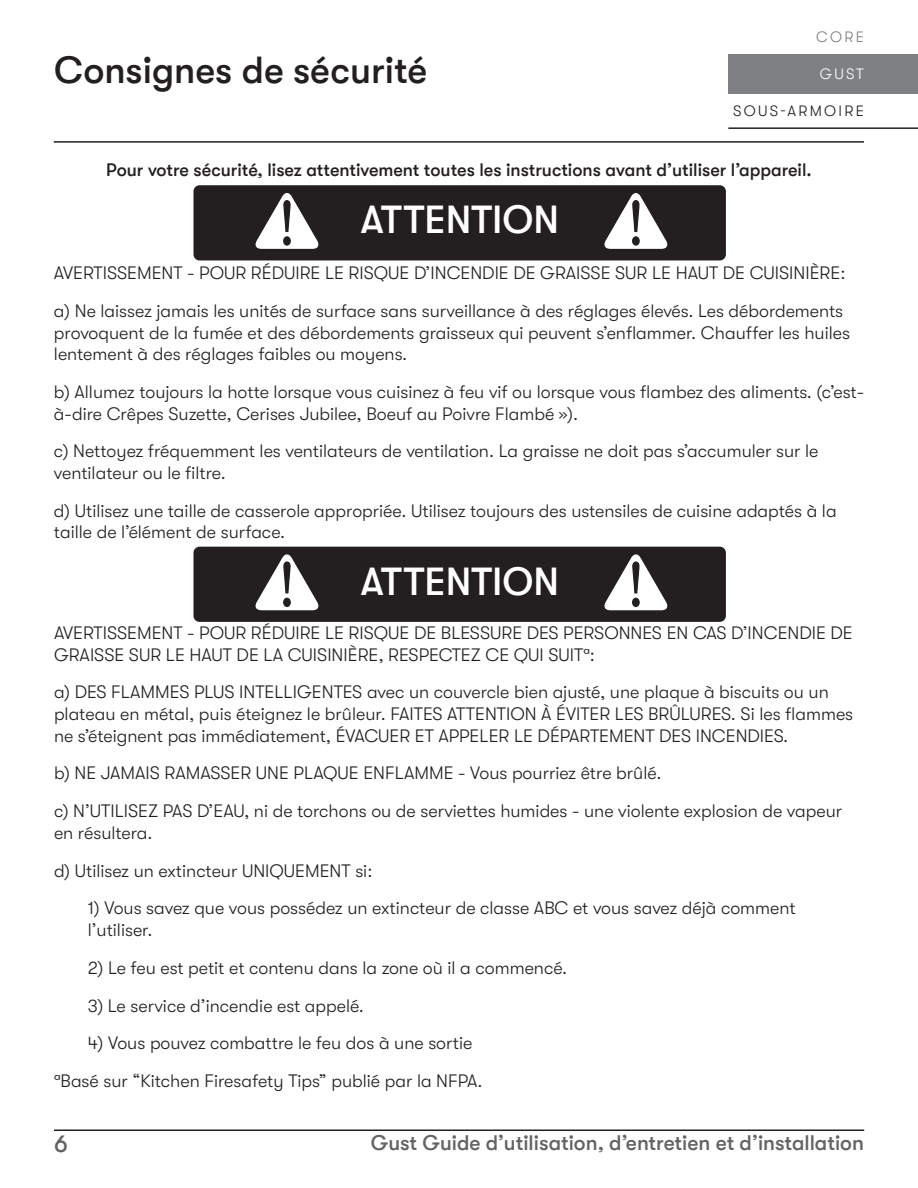
<style>
.page{position:relative;width:918px;height:1188px;background:#fff}
.page>*{position:absolute;margin:0;border:0;box-sizing:border-box;transform-origin:0 0}
.t1{font:500 39px "GT Walsheim";color:#fff}
.t2{font:500 37.5px "GT Walsheim";color:#231f20}
.t3{font:500 24px "GT Walsheim";color:#636366}
.t4{font:500 21px "GT Walsheim";color:#636366}
.t5{font:300 18px/21.6px "GT Walsheim";color:#231f20}
.t6{font:500 18px "GT Walsheim";color:#231f20}
.t7{font:300 15px "GT Walsheim";letter-spacing:.15em;color:#231f20}
.t8{font:300 15px "GT Walsheim";color:#fff}
.t9{font:300 15px "GT Walsheim";color:#7e8083}
</style>
<div class="page">
<hr style="left:54px;top:141px;width:810px;height:2px;background:#231f20">
<hr style="left:54px;top:1130px;width:810px;height:1px;background:#231f20">
<div style="left:728px;top:54px;width:190px;height:40px;background:#7e8083"></div>
<hr style="left:728px;top:127px;width:190px;height:2px;background:#231f20">
<div style="left:194px;top:185px;width:532px;height:75px;background:#231f20;border-radius:6px"></div>
<svg style="left:255px;top:193px;width:64px;height:56px"></svg>
<svg style="left:604px;top:193px;width:64px;height:56px"></svg>
<div style="left:194px;top:547px;width:532px;height:75px;background:#231f20;border-radius:6px"></div>
<svg style="left:255px;top:554px;width:64px;height:57px"></svg>
<svg style="left:604px;top:554px;width:64px;height:57px"></svg>
<h2 class="t2" style="left:54px;top:49px;width:375px">Consignes de sécurité</h2>
<p class="t9" style="left:816px;top:28px;width:49px">CORE</p>
<p class="t8" style="left:820px;top:65px;width:46px">GUST</p>
<p class="t7" style="left:733px;top:102px;width:132px">SOUS-ARMOIRE</p>
<p class="t6" style="left:106px;top:159px;width:707px">Pour votre sécurité, lisez attentivement toutes les instructions avant d’utiliser l’appareil.</p>
<h1 class="t1" style="left:360px;top:197px;width:200px">ATTENTION</h1>
<p class="t5" style="left:54px;top:254px;width:793px;line-height:37.8px">AVERTISSEMENT - POUR RÉDUIRE LE RISQUE D’INCENDIE DE GRAISSE SUR LE HAUT DE CUISINIÈRE: a) Ne laissez jamais les unités de surface sans surveillance à des réglages élevés. Les débordements</p>
<p class="t5" style="left:54px;top:322px;width:798px">provoquent de la fumée et des débordements graisseux qui peuvent s’enflammer. Chauffer les huiles lentement à des réglages faibles ou moyens.</p>
<p class="t5" style="left:54px;top:381px;width:812px">b) Allumez toujours la hotte lorsque vous cuisinez à feu vif ou lorsque vous flambez des aliments. (c’est&shy;à-dire Crêpes Suzette, Cerises Jubilee, Boeuf au Poivre Flambé »).</p>
<p class="t5" style="left:54px;top:441px;width:766px">c) Nettoyez fréquemment les ventilateurs de ventilation. La graisse ne doit pas s’accumuler sur le ventilateur ou le filtre.</p>
<p class="t5" style="left:54px;top:500px;width:784px">d) Utilisez une taille de casserole appropriée. Utilisez toujours des ustensiles de cuisine adaptés à la taille de l’élément de surface.</p>
<h1 class="t1" style="left:360px;top:559px;width:200px">ATTENTION</h1>
<p class="t5" style="left:54px;top:622px;width:800px">AVERTISSEMENT - POUR RÉDUIRE LE RISQUE DE BLESSURE DES PERSONNES EN CAS D’INCENDIE DE<br>GRAISSE SUR LE HAUT DE LA CUISINIÈRE, RESPECTEZ CE QUI SUITa:</p>
<p class="t5" style="left:54px;top:682px;width:801px">a) DES FLAMMES PLUS INTELLIGENTES avec un couvercle bien ajusté, une plaque à biscuits ou un plateau en métal, puis éteignez le brûleur. FAITES ATTENTION À ÉVITER LES BRÛLURES. Si les flammes ne s’éteignent pas immédiatement, ÉVACUER ET APPELER LE DÉPARTEMENT DES INCENDIES.</p>
<p class="t5" style="left:54px;top:755px;width:790px;line-height:37.8px">b) NE JAMAIS RAMASSER UNE PLAQUE ENFLAMME - Vous pourriez être brûlé.<br>c) N’UTILISEZ PAS D’EAU, ni de torchons ou de serviettes humides - une violente explosion de vapeur</p>
<p class="t5" style="left:54px;top:814px;width:320px;line-height:37.8px">en résultera.<br>d) Utilisez un extincteur UNIQUEMENT si:</p>
<p class="t5" style="left:88px;top:898px;width:709px">1) Vous savez que vous possédez un extincteur de classe ABC et vous savez déjà comment l’utiliser.</p>
<p class="t5" style="left:88px;top:957px;width:481px">2) Le feu est petit et contenu dans la zone où il a commencé.</p>
<p class="t5" style="left:88px;top:995px;width:278px">3) Le service d’incendie est appelé.</p>
<p class="t5" style="left:54px;top:1025px;width:430px;line-height:37.8px;text-indent:34px">4) Vous pouvez combattre le feu dos à une sortie aBasé sur “Kitchen Firesafety Tips” publié par la NFPA.</p>
<h3 class="t3" style="left:54px;top:1131px;width:15px">6</h3>
<p class="t4" style="left:371px;top:1131px;width:495px">Gust Guide d’utilisation, d’entretien et d’installation</p>
</div>
